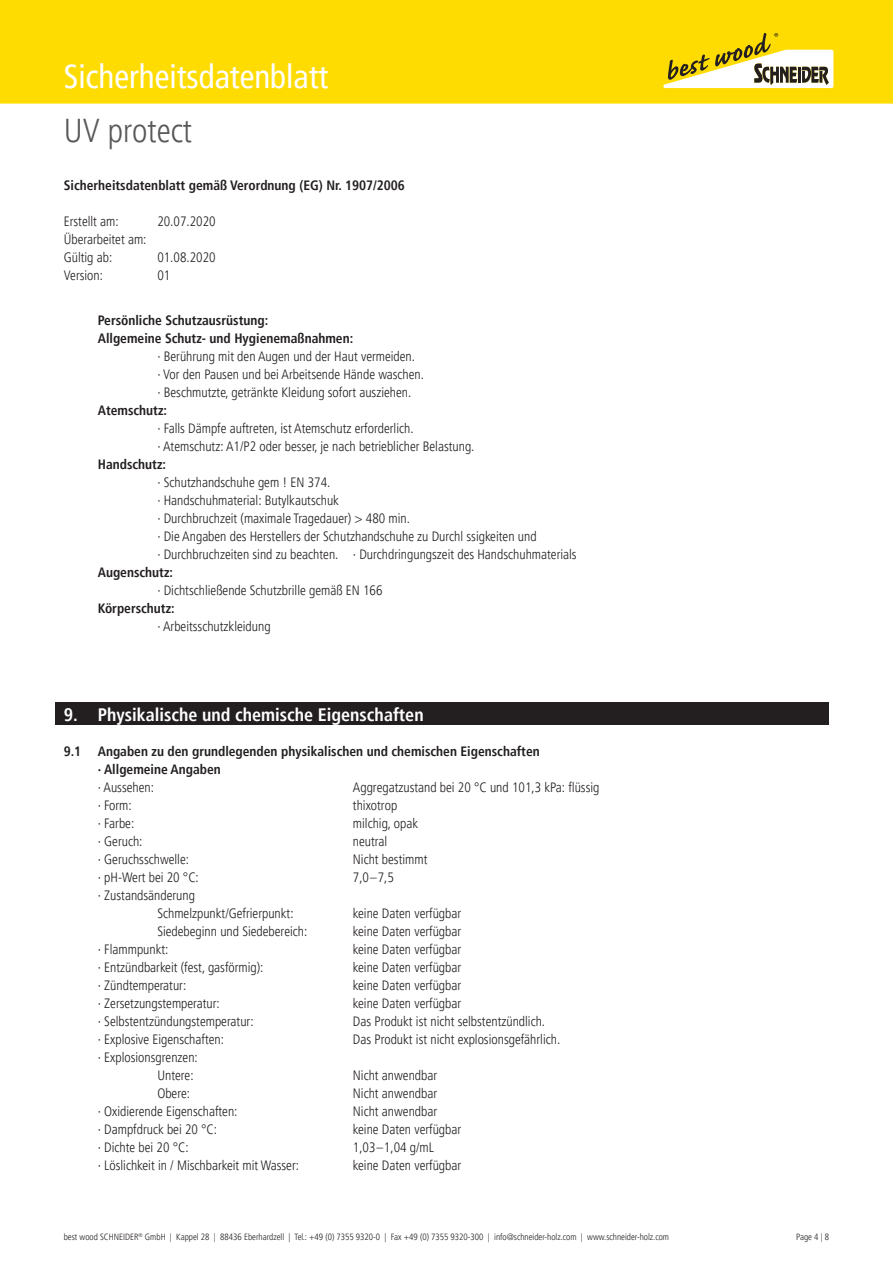
<style>
.page{position:relative;width:893px;height:1263px;background:#fff}
.page>*{position:absolute;margin:0;border:0;box-sizing:border-box;transform-origin:0 0}
.t1{font:condensed 33px "Frutiger LT Pro";color:#fff}
.t2{font:300 condensed 33px "Frutiger LT Pro";color:#57585a}
.t3{font:700 condensed 18px "Frutiger LT Pro";color:#fff}
.t4{font:300 condensed 13.5px/18px "Frutiger LT Pro";color:#231f20}
.t5{font:700 condensed 13.5px "Frutiger LT Pro";color:#231f20}
.t6{font:300 condensed 9px "Frutiger LT Pro";color:#231f20}
</style>
<div class="page">
<div style="left:0;top:0;width:893px;height:104px;background:#ffdc01"></div>
<svg style="left:663px;top:33px;width:170px;height:55px"></svg>
<div style="left:55px;top:702px;width:774px;height:23px;background:#231f20"></div>
<h1 class="t1" style="left:64px;top:58px;width:266px">Sicherheitsdatenblatt</h1>
<h1 class="t2" style="left:64px;top:112px;width:130px">UV protect</h1>
<p class="t5" style="left:64px;top:177px;width:343px">Sicherheitsdatenblatt gemäß Verordnung (EG) Nr. 1907/2006</p>
<p class="t4" style="left:64px;top:212px;width:56px">Erstellt am:</p>
<p class="t4" style="left:157px;top:212px;width:60px">20.07.2020</p>
<p class="t4" style="left:64px;top:230px;width:84px">Überarbeitet am:<br>Gültig ab:</p>
<p class="t4" style="left:157px;top:248px;width:60px">01.08.2020</p>
<p class="t4" style="left:64px;top:266px;width:41px">Version:</p>
<p class="t4" style="left:157px;top:266px;width:14px">01</p>
<p class="t5" style="left:98px;top:312px;width:172px">Persönliche Schutzausrüstung:</p>
<p class="t5" style="left:98px;top:330px;width:257px">Allgemeine Schutz- und Hygienemaßnahmen:</p>
<p class="t4" style="left:157px;top:347px;width:259px">· Berührung mit den Augen und der Haut vermeiden.</p>
<p class="t4" style="left:157px;top:365px;width:268px">· Vor den Pausen und bei Arbeitsende Hände waschen.</p>
<p class="t4" style="left:157px;top:383px;width:255px">· Beschmutzte, getränkte Kleidung sofort ausziehen.</p>
<p class="t5" style="left:98px;top:402px;width:71px">Atemschutz:</p>
<p class="t4" style="left:157px;top:419px;width:258px">· Falls Dämpfe auftreten, ist Atemschutz erforderlich.</p>
<p class="t4" style="left:157px;top:437px;width:319px">· Atemschutz: A1/P2 oder besser, je nach betrieblicher Belastung.</p>
<p class="t5" style="left:98px;top:456px;width:70px">Handschutz:</p>
<p class="t4" style="left:157px;top:473px;width:175px">· Schutzhandschuhe gem ! EN 374.</p>
<p class="t4" style="left:157px;top:491px;width:183px">· Handschuhmaterial: Butylkautschuk</p>
<p class="t4" style="left:157px;top:509px;width:254px">· Durchbruchzeit (maximale Tragedauer) &gt; 480 min.</p>
<p class="t4" style="left:157px;top:527px;width:381px">· Die Angaben des Herstellers der Schutzhandschuhe zu Durchl ssigkeiten und</p>
<p class="t4" style="left:157px;top:545px;width:421px">· Durchbruchzeiten sind zu beachten. · Durchdringungszeit des Handschuhmaterials</p>
<p class="t5" style="left:98px;top:564px;width:77px">Augenschutz:</p>
<p class="t4" style="left:157px;top:581px;width:227px">· Dichtschließende Schutzbrille gemäß EN 166</p>
<p class="t5" style="left:98px;top:600px;width:78px">Körperschutz:</p>
<p class="t4" style="left:157px;top:617px;width:115px">· Arbeitsschutzkleidung</p>
<p class="t3" style="left:64px;top:704px;width:361px">9. Physikalische und chemische Eigenschaften</p>
<p class="t5" style="left:64px;top:743px;width:477px">9.1 Angaben zu den grundlegenden physikalischen und chemischen Eigenschaften</p>
<p class="t5" style="left:98px;top:761px;width:125px">· Allgemeine Angaben</p>
<p class="t4" style="left:98px;top:778px;width:58px">· Aussehen:</p>
<p class="t4" style="left:353px;top:778px;width:248px">Aggregatzustand bei 20 °C und 101,3 kPa: flüssig</p>
<p class="t4" style="left:98px;top:796px;width:35px">· Form:</p>
<p class="t4" style="left:353px;top:796px;width:46px">thixotrop</p>
<p class="t4" style="left:98px;top:814px;width:38px">· Farbe:</p>
<p class="t4" style="left:353px;top:814px;width:67px">milchig, opak</p>
<p class="t4" style="left:98px;top:832px;width:46px">· Geruch:</p>
<p class="t4" style="left:353px;top:832px;width:36px">neutral</p>
<p class="t4" style="left:98px;top:850px;width:93px">· Geruchsschwelle:</p>
<p class="t4" style="left:353px;top:850px;width:76px">Nicht bestimmt</p>
<p class="t4" style="left:98px;top:868px;width:103px">· pH-Wert bei 20 °C:</p>
<p class="t4" style="left:353px;top:868px;width:43px">7,0–7,5</p>
<p class="t4" style="left:98px;top:886px;width:99px">· Zustandsänderung</p>
<p class="t4" style="left:157px;top:904px;width:138px">Schmelzpunkt/Gefrierpunkt:</p>
<p class="t4" style="left:353px;top:904px;width:110px">keine Daten verfügbar</p>
<p class="t4" style="left:157px;top:922px;width:151px">Siedebeginn und Siedebereich:</p>
<p class="t4" style="left:353px;top:922px;width:110px">keine Daten verfügbar</p>
<p class="t4" style="left:98px;top:940px;width:72px">· Flammpunkt:</p>
<p class="t4" style="left:353px;top:940px;width:110px">keine Daten verfügbar</p>
<p class="t4" style="left:98px;top:958px;width:167px">· Entzündbarkeit (fest, gasförmig):</p>
<p class="t4" style="left:353px;top:958px;width:110px">keine Daten verfügbar</p>
<p class="t4" style="left:98px;top:976px;width:90px">· Zündtemperatur:</p>
<p class="t4" style="left:353px;top:976px;width:110px">keine Daten verfügbar</p>
<p class="t4" style="left:98px;top:994px;width:123px">· Zersetzungstemperatur:</p>
<p class="t4" style="left:353px;top:994px;width:110px">keine Daten verfügbar</p>
<p class="t4" style="left:98px;top:1012px;width:157px">· Selbstentzündungstemperatur:</p>
<p class="t4" style="left:353px;top:1012px;width:194px">Das Produkt ist nicht selbstentzündlich.</p>
<p class="t4" style="left:98px;top:1030px;width:128px">· Explosive Eigenschaften:</p>
<p class="t4" style="left:353px;top:1030px;width:209px">Das Produkt ist nicht explosionsgefährlich.</p>
<p class="t4" style="left:98px;top:1048px;width:102px">· Explosionsgrenzen:</p>
<p class="t4" style="left:157px;top:1066px;width:38px">Untere:</p>
<p class="t4" style="left:353px;top:1066px;width:86px">Nicht anwendbar</p>
<p class="t4" style="left:157px;top:1084px;width:34px">Obere:</p>
<p class="t4" style="left:353px;top:1084px;width:86px">Nicht anwendbar</p>
<p class="t4" style="left:98px;top:1102px;width:141px">· Oxidierende Eigenschaften:</p>
<p class="t4" style="left:353px;top:1102px;width:86px">Nicht anwendbar</p>
<p class="t4" style="left:98px;top:1120px;width:121px">· Dampfdruck bei 20 °C:</p>
<p class="t4" style="left:353px;top:1120px;width:110px">keine Daten verfügbar</p>
<p class="t4" style="left:98px;top:1138px;width:92px">· Dichte bei 20 °C:</p>
<p class="t4" style="left:353px;top:1138px;width:83px">1,03–1,04 g/mL</p>
<p class="t4" style="left:98px;top:1156px;width:203px">· Löslichkeit in / Mischbarkeit mit Wasser:</p>
<p class="t4" style="left:353px;top:1156px;width:110px">keine Daten verfügbar</p>
<p class="t6" style="left:64px;top:1232px;width:607px">best wood SCHNEIDER<sup>®</sup> GmbH | Kappel 28 | 88436 Eberhardzell | Tel.: +49 (0) 7355 9320-0 | Fax +49 (0) 7355 9320-300 | info@schneider-holz.com | www.schneider-holz.com</p>
<p class="t6" style="left:796px;top:1232px;width:34px">Page 4 | 8</p>
</div>
